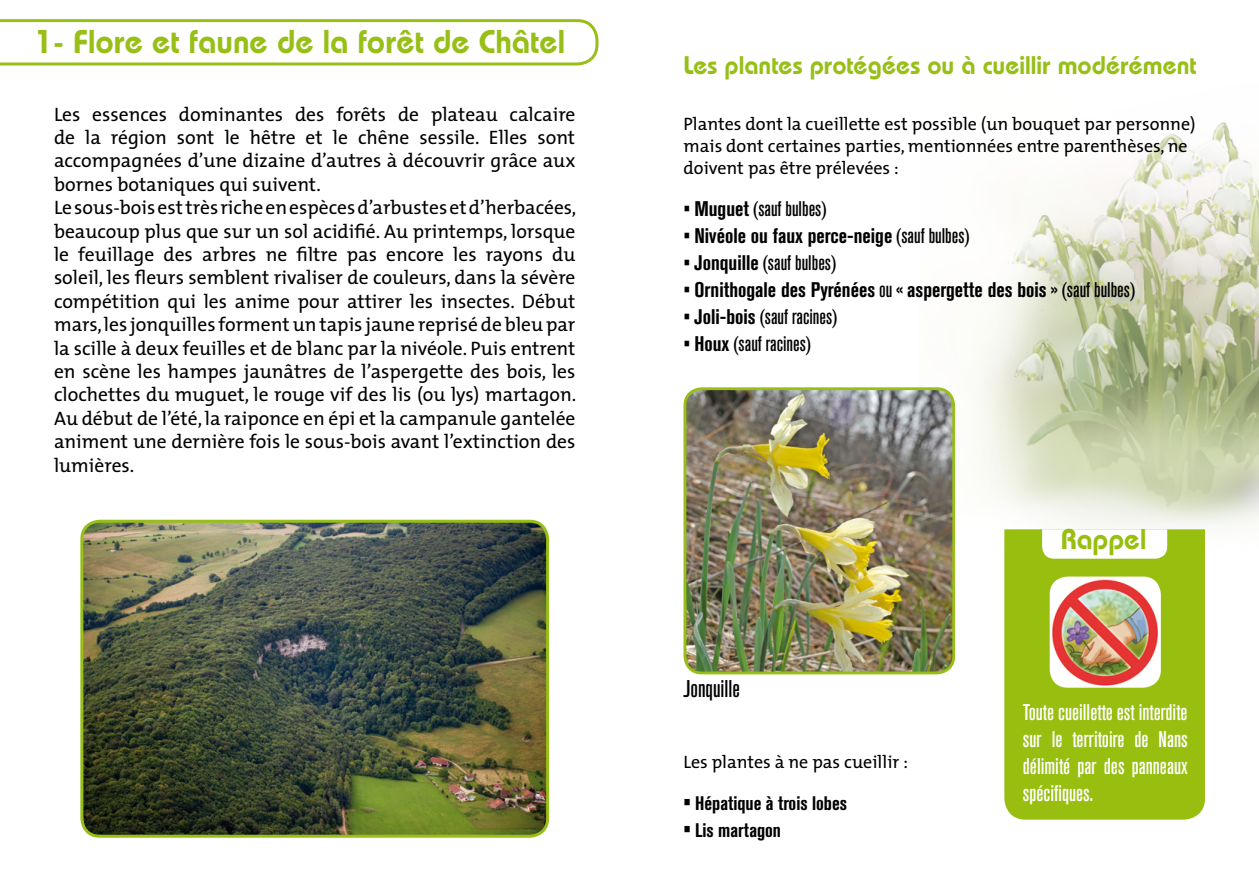
<style>
.page{position:relative;width:1259px;height:893px;background:#fff}
.page>*{position:absolute;margin:0;border:0;box-sizing:border-box;transform-origin:0 0}
.t1{font:600 33px "Bauhaus";color:#97bf16}
.t2{font:600 28.5px "Bauhaus";color:#98bf10}
.t3{font:600 25.5px "Bauhaus";color:#97bf16}
.t4{font:500 condensed 24px "Akzidenz Grotesk Std";color:#000}
.t5{font:500 condensed 22.5px/27px "Akzidenz Grotesk Std";color:#fff;text-align:justify}
.t6{font:700 condensed 21px "Akzidenz Grotesk Std";color:#000}
.t7{font:500 condensed 21px "Akzidenz Grotesk Std";color:#000}
.t8{font:19.5px/23.4px "The Mix";color:#000}
.t9{font:700 condensed 19.5px "Akzidenz Grotesk Std";color:#000}
.t10{font:18px/21.6px "The Mix";color:#000}
.s1{font-weight:700}
.s2{font-weight:500}
.s3{font-size:22.5px}
</style>
<div class="page">
<img style="left:954px;top:122px;width:305px;height:462px">
<svg style="left:0;top:19px;width:599px;height:47px"></svg>
<div style="left:1004px;top:529px;width:201px;height:291px;background:#98bf10"></div>
<svg style="left:1042px;top:529px;width:125px;height:30px"></svg>
<img style="left:1049px;top:577px;width:111px;height:111px">
<img style="left:687px;top:390px;width:266px;height:283px">
<div style="left:683px;top:387px;width:272px;height:287px;border:3px solid #97bf16;border-radius:17px"></div>
<img style="left:84px;top:521px;width:463px;height:313px">
<div style="left:80px;top:520px;width:469px;height:318px;border:3px solid #97bf16;border-radius:18px"></div>
<h1 class="t1" style="left:35px;top:22px;width:532px">1- Flore et faune de la forêt de Châtel</h1>
<p class="t8" style="left:54px;top:102px;width:524px">Les essences dominantes des forêts de plateau calcaire de la région sont le hêtre et le chêne sessile. Elles sont accompagnées d’une dizaine d’autres à découvrir grâce aux bornes botaniques qui suivent.<br>Le sous-bois est très riche en espèces d’arbustes et d’herbacées, beaucoup plus que sur un sol acidifié. Au printemps, lorsque le feuillage des arbres ne filtre pas encore les rayons du soleil, les fleurs semblent rivaliser de couleurs, dans la sévère compétition qui les anime pour attirer les insectes. Début mars, les jonquilles forment un tapis jaune reprisé de bleu par la scille à deux feuilles et de blanc par la nivéole. Puis entrent en scène les hampes jaunâtres de l’aspergette des bois, les clochettes du muguet, le rouge vif des lis (ou lys) martagon.<br>Au début de l’été, la raiponce en épi et la campanule gantelée animent une dernière fois le sous-bois avant l’extinction des lumières.</p>
<h3 class="t3" style="left:683px;top:49px;width:515px">Les plantes protégées ou à cueillir modérément</h3>
<p class="t10" style="left:683px;top:113px;width:514px">Plantes dont la cueillette est possible (un bouquet par personne) mais dont certaines parties, mentionnées entre parenthèses, ne doivent pas être prélevées :</p>
<p class="t7" style="left:683px;top:196px;width:145px">• <span class="s1">Muguet</span> (sauf bulbes)</p>
<p class="t6" style="left:683px;top:223px;width:288px"><span class="s2">•</span> Nivéole ou faux perce-neige <span class="s2">(sauf bulbes)</span></p>
<p class="t7" style="left:683px;top:250px;width:154px">• <span class="s1">Jonquille</span> (sauf bulbes)</p>
<p class="t6" style="left:683px;top:277px;width:453px"><span class="s2">•</span> Ornithogale des Pyrénées <span class="s2">ou «</span> aspergette des bois <span class="s2">» (sauf bulbes)</span></p>
<p class="t7" style="left:683px;top:304px;width:155px">• <span class="s1">Joli-bois</span> (sauf racines)</p>
<p class="t7" style="left:683px;top:331px;width:129px">• <span class="s1">Houx</span> (sauf racines)</p>
<p class="t4" style="left:683px;top:675px;width:58px">Jonquille</p>
<p class="t10" style="left:683px;top:750px;width:226px">Les plantes à ne pas cueillir :</p>
<p class="t9" style="left:683px;top:792px;width:165px"><span class="s3">•</span> Hépatique à trois lobes</p>
<p class="t9" style="left:683px;top:819px;width:99px"><span class="s3">•</span> Lis martagon</p>
<h2 class="t2" style="left:1061px;top:522px;width:87px">Rappel</h2>
<p class="t5" style="left:1023px;top:699px;width:166px">Toute cueillette est interdite sur le territoire de Nans délimité par des panneaux spécifiques.</p>
</div>
